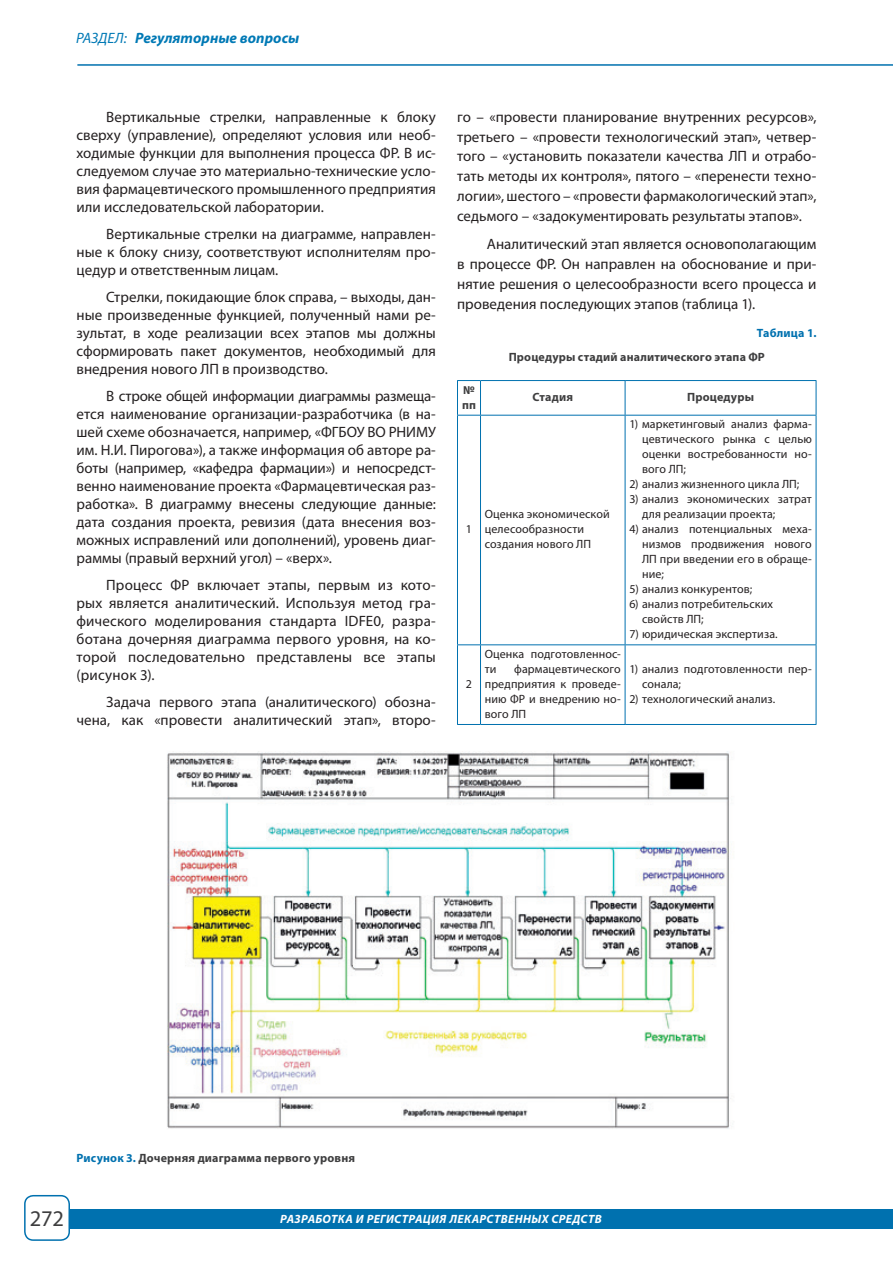
<style>
.page{position:relative;width:893px;height:1263px;background:#fff}
.page>*{position:absolute;margin:0;border:0;box-sizing:border-box;transform-origin:0 0}
.Заголовок_3_copy{font:22.5px "Myriad Pro";color:#3e3e3f}
.Основной{font:15px/18.1px "Myriad Pro";color:#231f20;text-align:justify}
.t1{font:italic 700 15px "Myriad Pro";color:#0079b5}
.Таблица_центр{font:12px/15px "Myriad Pro";letter-spacing:.01em;color:#231f20}
.Основной-2{font:700 12px "Myriad Pro";letter-spacing:.015em;color:#3e3e3f}
.t2{font:italic 700 12px "Myriad Pro";letter-spacing:.03em;color:#fff}
.Таблица_центр-2{font:700 12px/15px "Myriad Pro";letter-spacing:.015em;color:#3e3e3f}
.Основной-3{font:700 12px "Myriad Pro";letter-spacing:.015em;color:#0071af}
.s1{font-weight:400}
.s2{color:#0071af}
</style>
<div class="page">
<div style="left:70px;top:1209px;width:823px;height:20px;background:#0071af"></div>
<div style="left:24px;top:1195px;width:46px;height:46px;border:2px solid #0071af;border-radius:9px"></div>
<hr style="left:77px;top:64px;width:816px;height:2px;background:#0071af">
<svg style="left:458px;top:381px;width:358px;height:343px"></svg>
<hr style="left:480px;top:381px;width:1px;height:34px;background:#0071af">
<hr style="left:625px;top:381px;width:1px;height:34px;background:#0071af">
<svg style="left:457px;top:415px;width:23px;height:1px"></svg>
<hr style="left:480px;top:415px;width:145px;height:1px;background:#0071af">
<hr style="left:480px;top:416px;width:1px;height:228px;background:#0071af">
<hr style="left:625px;top:415px;width:191px;height:1px;background:#0071af">
<hr style="left:625px;top:416px;width:1px;height:228px;background:#0071af">
<svg style="left:457px;top:644px;width:23px;height:1px"></svg>
<hr style="left:480px;top:644px;width:145px;height:1px;background:#0071af">
<hr style="left:480px;top:645px;width:1px;height:79px;background:#0071af">
<hr style="left:625px;top:644px;width:191px;height:1px;background:#0071af">
<hr style="left:625px;top:645px;width:1px;height:79px;background:#0071af">
<svg style="left:457px;top:380px;width:23px;height:1px"></svg>
<hr style="left:457px;top:381px;width:1px;height:34px;background:#0071af">
<hr style="left:480px;top:380px;width:145px;height:1px;background:#0071af">
<hr style="left:625px;top:380px;width:191px;height:1px;background:#0071af">
<hr style="left:816px;top:381px;width:1px;height:34px;background:#0071af">
<hr style="left:457px;top:416px;width:1px;height:228px;background:#0071af">
<hr style="left:816px;top:416px;width:1px;height:228px;background:#0071af">
<hr style="left:457px;top:645px;width:1px;height:79px;background:#0071af">
<hr style="left:816px;top:645px;width:1px;height:79px;background:#0071af">
<svg style="left:457px;top:724px;width:23px;height:1px"></svg>
<hr style="left:480px;top:724px;width:145px;height:1px;background:#0071af">
<hr style="left:625px;top:724px;width:191px;height:1px;background:#0071af">
<img style="left:167px;top:751px;width:564px;height:378px">
<p class="t1" style="left:76px;top:28px;width:225px"><span class="s1">РАЗДЕЛ:</span> Регуляторные вопросы</p>
<p class="Основной" style="left:77px;top:107px;width:361px;text-indent:30px">Вертикальные стрелки, направленные к блоку сверху (управление), определяют условия или необ&shy;ходимые функции для выполнения процесса ФР. В ис&shy;следуемом случае это материально-технические усло&shy;вия фармацевтического промышленного предприятия или исследовательской лаборатории.</p>
<p class="Основной" style="left:77px;top:224px;width:361px;text-indent:30px">Вертикальные стрелки на диаграмме, направлен&shy;ные к блоку снизу, соответствуют исполнителям про&shy;цедур и ответственным лицам.</p>
<p class="Основной" style="left:77px;top:287px;width:361px;text-indent:30px">Стрелки, покидающие блок справа, – выходы, дан&shy;ные произведенные функцией, полученный нами ре&shy;зультат, в ходе реализации всех этапов мы должны сформировать пакет документов, необходимый для внедрения нового ЛП в производство.</p>
<p class="Основной" style="left:77px;top:386px;width:361px;text-indent:30px">В строке общей информации диаграммы размеща&shy;ется наименование организации-разработчика (в на&shy;шей схеме обозначается, например, «ФГБОУ ВО РНИМУ им. Н.И. Пирогова»), а также информация об авторе ра&shy;боты (например, «кафедра фармации») и непосредст&shy;венно наименование проекта «Фармацевтическая раз&shy;работка». В диаграмму внесены следующие данные: дата создания проекта, ревизия (дата внесения воз&shy;можных исправлений или дополнений), уровень диаг&shy;раммы (правый верхний угол) – «верх».</p>
<p class="Основной" style="left:77px;top:575px;width:361px;text-indent:30px">Процесс ФР включает этапы, первым из кото&shy;рых является аналитический. Используя метод гра&shy;фического моделирования стандарта IDFE0, разра&shy;ботана дочерняя диаграмма первого уровня, на ко&shy;торой последовательно представлены все этапы (рисунок 3).</p>
<p class="Основной" style="left:77px;top:692px;width:361px;text-align:right">Задача первого этапа (аналитического) обозна&shy;чена, как «провести аналитический этап», второ-</p>
<p class="Основной" style="left:457px;top:107px;width:361px;line-height:19.8px">го – «провести планирование внутренних ресурсов», третьего – «провести технологический этап», четвер&shy;того – «установить показатели качества ЛП и отрабо&shy;тать методы их контроля», пятого – «перенести техно&shy;логии», шестого – «провести фармакологический этап», седьмого – «задокументировать результаты этапов».</p>
<p class="Основной" style="left:457px;top:234px;width:361px;line-height:19.8px;text-indent:30px">Аналитический этап является основополагающим в процессе ФР. Он направлен на обоснование и при&shy;нятие решения о целесообразности всего процесса и проведения последующих этапов (таблица 1).</p>
<p class="Основной-3" style="left:757px;top:325px;width:61px">Таблица 1.</p>
<p class="Основной-2" style="left:509px;top:349px;width:258px">Процедуры стадий аналитического этапа ФР</p>
<p class="Таблица_центр-2" style="left:462px;top:382px;width:15px">№ пп</p>
<p class="Таблица_центр-2" style="left:532px;top:389px;width:42px">Стадия</p>
<p class="Таблица_центр-2" style="left:687px;top:389px;width:68px">Процедуры</p>
<p class="Таблица_центр" style="left:466px;top:522px;width:8px">1</p>
<p class="Таблица_центр" style="left:466px;top:676px;width:8px">2</p>
<p class="Таблица_центр" style="left:485px;top:507px;width:126px">Оценка экономической целесообразности создания нового ЛП</p>
<p class="Таблица_центр" style="left:642px;top:417px;width:171px;text-align:justify;text-indent:-13px">1) маркетинговый анализ фарма&shy;цевтического рынка с целью оценки востребованности но&shy;вого ЛП;</p>
<p class="Таблица_центр" style="left:629px;top:477px;width:171px">2) анализ жизненного цикла ЛП;</p>
<p class="Таблица_центр" style="left:642px;top:492px;width:171px;text-indent:-13px">3) анализ экономических затрат для реализации проекта;</p>
<p class="Таблица_центр" style="left:642px;top:522px;width:171px;text-align:justify;text-indent:-13px">4) анализ потенциальных меха&shy;низмов продвижения нового ЛП при введении его в обраще&shy;ние;</p>
<p class="Таблица_центр" style="left:629px;top:582px;width:124px">5) анализ конкурентов;</p>
<p class="Таблица_центр" style="left:642px;top:597px;width:133px;text-indent:-13px">6) анализ потребительских свойств ЛП;</p>
<p class="Таблица_центр" style="left:629px;top:627px;width:150px">7) юридическая экспертиза.</p>
<p class="Таблица_центр" style="left:485px;top:646px;width:138px">Оценка подготовленнос&shy;ти</p>
<p class="Таблица_центр" style="left:485px;top:661px;width:138px;text-align:justify;text-indent:30px">фармацевтического предприятия к проведе&shy;нию ФР и внедрению но&shy;вого ЛП</p>
<p class="Таблица_центр" style="left:642px;top:661px;width:171px;text-indent:-13px">1) анализ подготовленности пер&shy;сонала;</p>
<p class="Таблица_центр" style="left:629px;top:691px;width:147px">2) технологический анализ.</p>
<p class="Основной-2" style="left:77px;top:1150px;width:280px"><span class="s2">Рисунок 3.</span> Дочерняя диаграмма первого уровня</p>
<p class="Заголовок_3_copy" style="left:30px;top:1204px;width:36px">272</p>
<p class="t2" style="left:280px;top:1211px;width:323px">РАЗРАБОТКА И РЕГИСТРАЦИЯ ЛЕКАРСТВЕННЫХ СРЕДСТВ</p>
</div>
